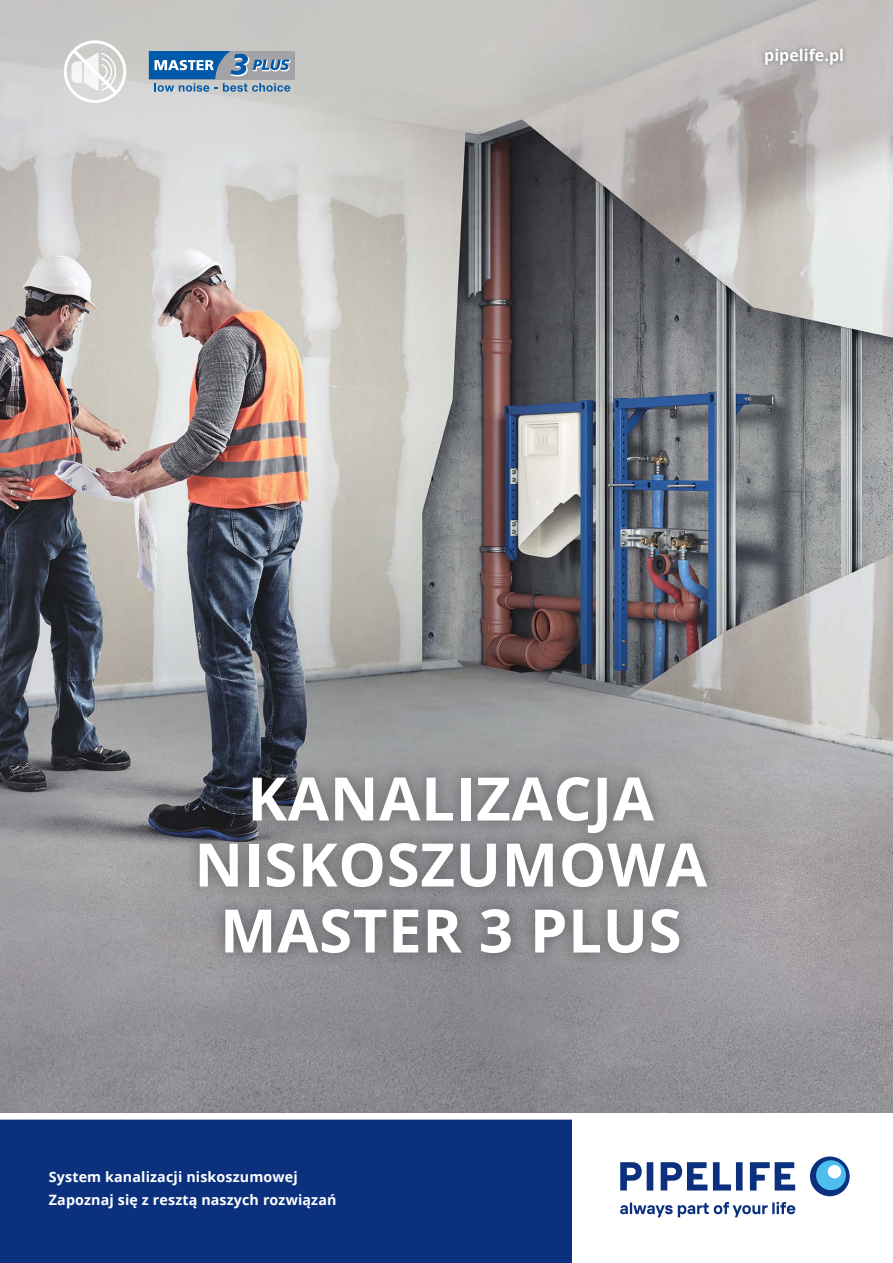
<style>
.page{position:relative;width:893px;height:1263px;background:#fff}
.page>*{position:absolute;margin:0;border:0;box-sizing:border-box;transform-origin:0 0}
.t1{font:700 60px/66px "Open Sans";letter-spacing:.01em;color:#fff;text-align:center}
.t2{font:700 16.05px "Open Sans";color:#fff}
.t3{font:700 14.25px/23.5px "Open Sans";letter-spacing:.01em;color:#fff}
</style>
<div class="page">
<img style="left:0;top:0;width:893px;height:1113px">
<div style="left:0;top:1119px;width:571px;height:144px;background:#0b317e"></div>
<img style="left:89px;top:415px;width:723px;height:678px;border-radius:50%">
<div style="left:184px;top:762px;width:537px;height:206px;background:#000;opacity:.4"></div>
<div style="left:760px;top:44px;width:88px;height:26px;background:#000;opacity:.4"></div>
<svg style="left:620px;top:1156px;width:230px;height:61px"></svg>
<div style="left:816px;top:1160px;width:30px;height:30px;background:#4dbeee;border-radius:50%"></div>
<div style="left:828px;top:1165px;width:13px;height:13px;background:#fff;border-radius:50%"></div>
<div style="left:149px;top:51px;width:146px;height:28px;background:#a3a3a7"></div>
<svg style="left:149px;top:51px;width:142px;height:41px"></svg>
<svg style="left:67px;top:43px;width:56px;height:57px"></svg>
<div style="left:64px;top:40px;width:62px;height:63px;border:3px solid #fff;border-radius:50%"></div>
<svg style="left:72px;top:50px;width:45px;height:44px"></svg>
<p class="t2" style="left:764px;top:44px;width:81px">pipelife.pl</p>
<h1 class="t1" style="left:194px;top:764px;width:514px">KANALIZACJA<br>NISKOSZUMOWA<br>MASTER 3 PLUS</h1>
<p class="t3" style="left:49px;top:1164px;width:289px">System kanalizacji niskoszumowej<br>Zapoznaj się z resztą naszych rozwiązań</p>
</div>
